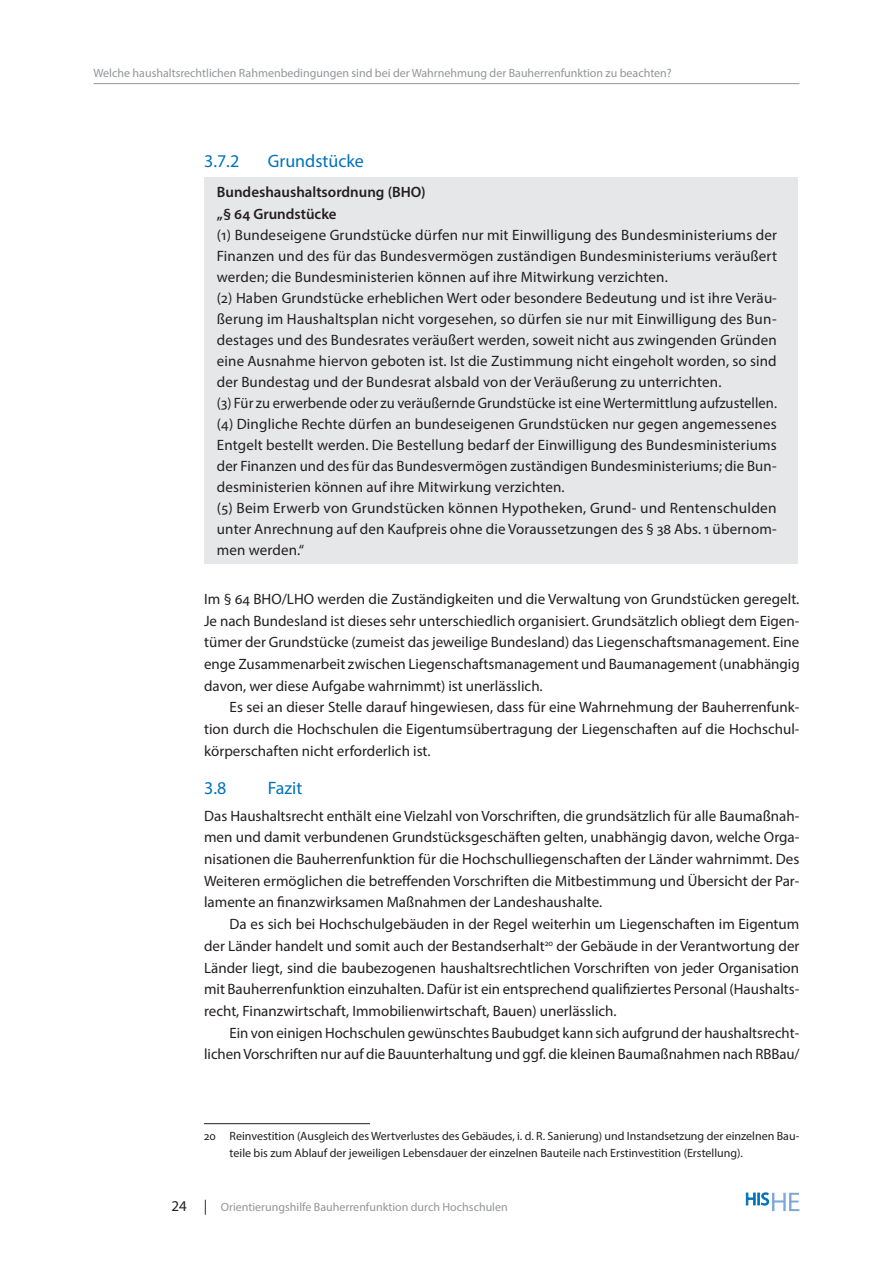
<style>
.page{position:relative;width:893px;height:1263px;background:#fff}
.page>*{position:absolute;margin:0;border:0;box-sizing:border-box;transform-origin:0 0}
.t1{font:18px "Myriad Pro";color:#0072bc}
.t2{font:15px/21px "Myriad Pro";letter-spacing:.01em;color:#231f20;text-align:justify}
.t3{font:600 15px/22.2px "Myriad Pro";color:#231f20}
.t4{font:12px/16.5px "Myriad Pro";color:#231f20}
.t5{font:12px "Myriad Pro";color:#939598}
.s1{font-size:15px;color:#231f20}
</style>
<div class="page">
<hr style="left:94px;top:83px;width:705px;height:1px;background:#939598">
<svg style="left:746px;top:1193px;width:53px;height:18px"></svg>
<div style="left:204px;top:177px;width:594px;height:386px;background:#e6e7e9"></div>
<hr style="left:204px;top:1123px;width:166px;height:1px;background:#231f20">
<p class="t5" style="left:94px;top:66px;width:580px">Welche haushaltsrechtlichen Rahmenbedingungen sind bei der Wahrnehmung der Bauherrenfunktion zu beachten?</p>
<p class="t1" style="left:204px;top:149px;width:37px">3.7.2</p>
<p class="t1" style="left:268px;top:149px;width:98px">Grundstücke</p>
<p class="t3" style="left:217px;top:180px;width:210px">Bundeshaushaltsordnung (BHO) „§ 64 Grundstücke</p>
<p class="t2" style="left:217px;top:224px;width:562px;text-align:left">(1) Bundeseigene Grundstücke dürfen nur mit Einwilligung des Bundesministeriums der Finanzen und des für das Bundesvermögen zuständigen Bundesministeriums veräußert werden; die Bundesministerien können auf ihre Mitwirkung verzichten.<br>(2) Haben Grundstücke erheblichen Wert oder besondere Bedeutung und ist ihre Veräu&shy;ßerung im Haushaltsplan nicht vorgesehen, so dürfen sie nur mit Einwilligung des Bun&shy;destages und des Bundesrates veräußert werden, soweit nicht aus zwingenden Gründen eine Ausnahme hiervon geboten ist. Ist die Zustimmung nicht eingeholt worden, so sind der Bundestag und der Bundesrat alsbald von der Veräußerung zu unterrichten.<br>(3) Für zu erwerbende oder zu veräußernde Grundstücke ist eine Wertermittlung aufzustellen. (4) Dingliche Rechte dürfen an bundeseigenen Grundstücken nur gegen angemessenes Entgelt bestellt werden. Die Bestellung bedarf der Einwilligung des Bundesministeriums der Finanzen und des für das Bundesvermögen zuständigen Bundesministeriums; die Bun&shy;desministerien können auf ihre Mitwirkung verzichten.<br>(5) Beim Erwerb von Grundstücken können Hypotheken, Grund- und Rentenschulden unter Anrechnung auf den Kaufpreis ohne die Voraussetzungen des § 38 Abs. 1 übernom&shy;men werden.“</p>
<p class="t2" style="left:204px;top:588px;width:597px;line-height:21.8px">Im § 64 BHO/LHO werden die Zuständigkeiten und die Verwaltung von Grundstücken geregelt.<br>Je nach Bundesland ist dieses sehr unterschiedlich organisiert. Grundsätzlich obliegt dem Eigen&shy;tümer der Grundstücke (zumeist das jeweilige Bundesland) das Liegenschaftsmanagement. Eine enge Zusammenarbeit zwischen Liegenschaftsmanagement und Baumanagement (unabhängig davon, wer diese Aufgabe wahrnimmt) ist unerlässlich.</p>
<p class="t2" style="left:204px;top:696px;width:597px;line-height:21.8px;text-indent:26px">Es sei an dieser Stelle darauf hingewiesen, dass für eine Wahrnehmung der Bauherrenfunk&shy;tion durch die Hochschulen die Eigentumsübertragung der Liegenschaften auf die Hochschul&shy;körperschaften nicht erforderlich ist.</p>
<p class="t1" style="left:204px;top:777px;width:24px">3.8</p>
<p class="t1" style="left:268px;top:777px;width:36px">Fazit</p>
<p class="t2" style="left:204px;top:804px;width:597px;line-height:21.8px">Das Haushaltsrecht enthält eine Vielzahl von Vorschriften, die grundsätzlich für alle Baumaßnah&shy;men und damit verbundenen Grundstücksgeschäften gelten, unabhängig davon, welche Orga&shy;nisationen die Bauherrenfunktion für die Hochschulliegenschaften der Länder wahrnimmt. Des Weiteren ermöglichen die betreffenden Vorschriften die Mitbestimmung und Übersicht der Par&shy;lamente an finanzwirksamen Maßnahmen der Landeshaushalte.</p>
<p class="t2" style="left:204px;top:913px;width:597px;line-height:21.8px;text-indent:26px">Da es sich bei Hochschulgebäuden in der Regel weiterhin um Liegenschaften im Eigentum der Länder handelt und somit auch der Bestandserhalt<sup>20</sup> der Gebäude in der Verantwortung der Länder liegt, sind die baubezogenen haushaltsrechtlichen Vorschriften von jeder Organisation mit Bauherrenfunktion einzuhalten. Dafür ist ein entsprechend qualifiziertes Personal (Haushalts&shy;recht, Finanzwirtschaft, Immobilienwirtschaft, Bauen) unerlässlich.</p>
<p class="t2" style="left:204px;top:1021px;width:597px;line-height:21.8px;text-align:right">Ein von einigen Hochschulen gewünschtes Baubudget kann sich aufgrund der haushaltsrecht&shy;lichen Vorschriften nur auf die Bauunterhaltung und ggf. die kleinen Baumaßnahmen nach RBBau/</p>
<p class="t4" style="left:230px;top:1128px;width:571px;text-indent:-26px">20 Reinvestition (Ausgleich des Wertverlustes des Gebäudes, i. d. R. Sanierung) und Instandsetzung der einzelnen Bau&shy;teile bis zum Ablauf der jeweiligen Lebensdauer der einzelnen Bauteile nach Erstinvestition (Erstellung).</p>
<p class="t5" style="left:171px;top:1200px;width:338px"><span class="s1">24 |</span> Orientierungshilfe Bauherrenfunktion durch Hochschulen</p>
</div>
